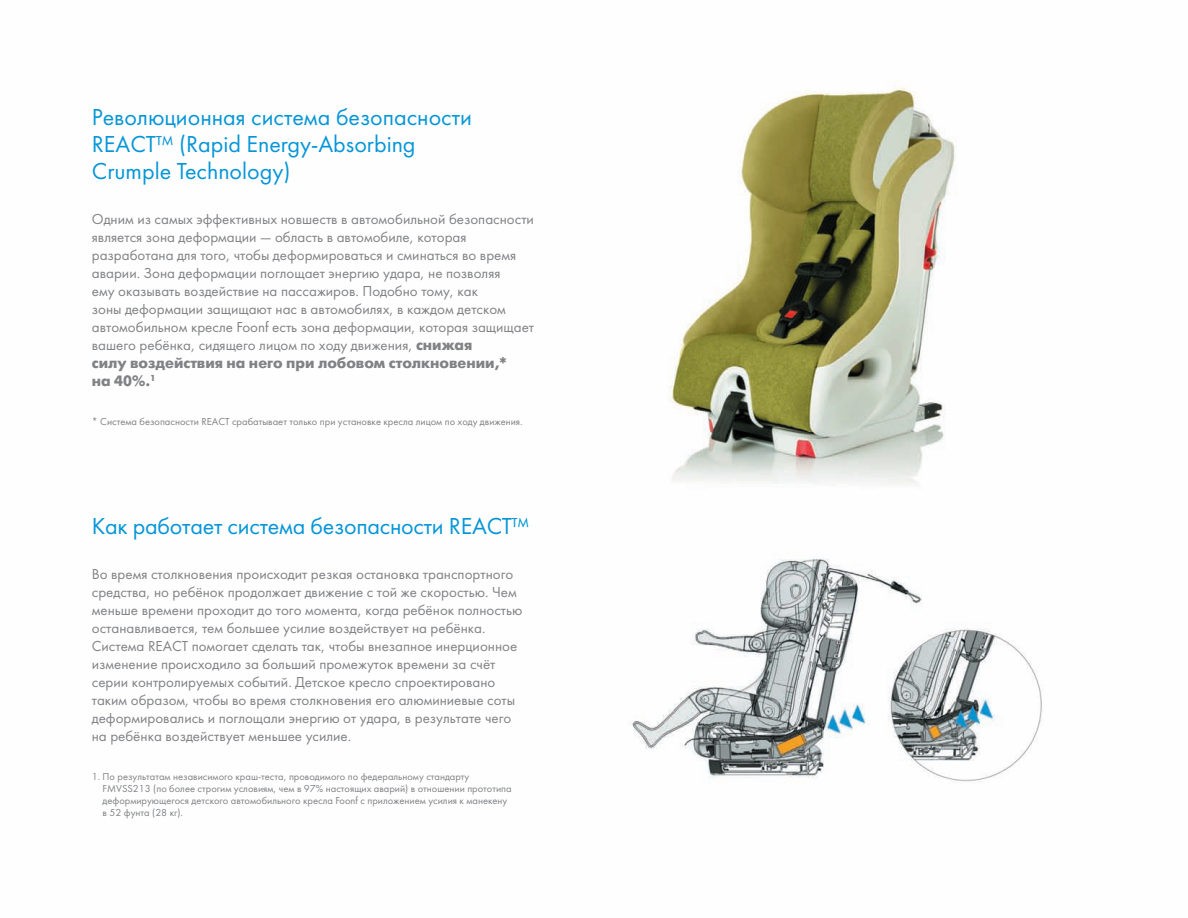
<style>
.page{position:relative;width:1188px;height:918px;background:#fff}
.page>*{position:absolute;margin:0;border:0;box-sizing:border-box;transform-origin:0 0}
.t1{font:24px/27px "Futura Book C";color:#0696d7}
.t2{font:15px/18px "Futura Book C";color:#808285}
.t3{font:700 15px/18px "Futura Futuris C";color:#808285}
.t4{font:10.5px/12px "Futura Book C";color:#808285}
.s1{font-family:"Futura Futuris C";font-weight:700}
</style>
<div class="page">
<img style="left:632px;top:80px;width:410px;height:702px">
<h1 class="t1" style="left:92px;top:105px;width:382px">Революционная система безопасности<br>REACT™ (Rapid Energy-Absorbing<br>Crumple Technology)</h1>
<p class="t2" style="left:92px;top:211px;width:444px">Одним из самых эффективных новшеств в автомобильной безопасности является зона деформации — область в автомобиле, которая разработана для того, чтобы деформироваться и сминаться во время аварии. Зона деформации поглощает энергию удара, не позволяя<br>ему оказывать воздействие на пассажиров. Подобно тому, как<br>зоны деформации защищают нас в автомобилях, в каждом детском автомобильном кресле Foonf есть зона деформации, которая защищает вашего ребёнка, сидящего лицом по ходу движения, <span class="s1">снижая</span></p>
<p class="t3" style="left:92px;top:355px;width:416px">силу воздействия на него при лобовом столкновении,* на 40%.<sup>1</sup></p>
<p class="t4" style="left:92px;top:416px;width:432px">* Система безопасности REACT срабатывает только при установке кресла лицом по ходу движения.</p>
<h1 class="t1" style="left:92px;top:515px;width:439px">Как работает система безопасности REACT™</h1>
<p class="t2" style="left:92px;top:567px;width:432px">Во время столкновения происходит резкая остановка транспортного средства, но ребёнок продолжает движение с той же скоростью. Чем меньше времени проходит до того момента, когда ребёнок полностью останавливается, тем большее усилие воздействует на ребёнка.<br>Система REACT помогает сделать так, чтобы внезапное инерционное изменение происходило за больший промежуток времени за счёт серии контролируемых событий. Детское кресло спроектировано таким образом, чтобы во время столкновения его алюминиевые соты деформировались и поглощали энергию от удара, в результате чего на ребёнка воздействует меньшее усилие.</p>
<p class="t4" style="left:103px;top:772px;width:411px;text-indent:-11px">1. По результатам независимого краш-теста, проводимого по федеральному стандарту FMVSS213 (по более строгим условиям, чем в 97% настоящих аварий) в отношении прототипа деформирующегося детского автомобильного кресла Foonf с приложением усилия к манекену в 52 фунта (28 кг).</p>
</div>
